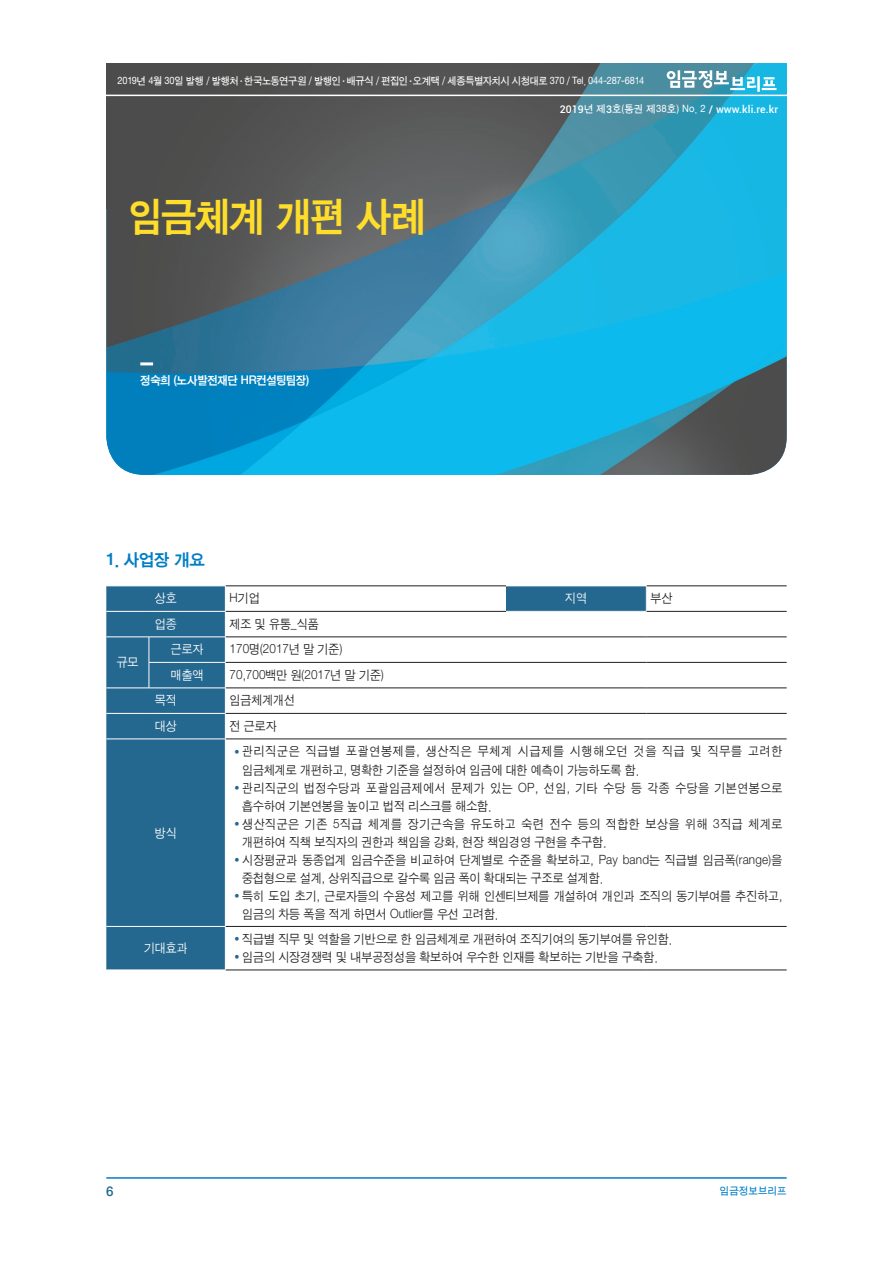
<style>
.page{position:relative;width:893px;height:1263px;background:#fff}
.page>*{position:absolute;margin:0;border:0;box-sizing:border-box;transform-origin:0 0}
.장제목{font:40.5px "Sand Kg";letter-spacing:-.025em;color:#ffdd2b}
._1{font:17.25px "Sand Kg";color:#007ec5}
.t1{font:13.5px "Sand Kg";color:#25688f}
.표본문{font:12.75px/18px "Sand Jg";color:#231f20;scale:.95 1}
.표본문-2{font:12.75px/18px "Sand Jg";letter-spacing:.065em;color:#231f20;scale:.95 1}
.표본문-3{font:12.75px/18px "Sand Jg";letter-spacing:.05em;color:#231f20;scale:.95 1}
.표본문-4{font:12.75px/18px "Sand Jg";letter-spacing:.04em;color:#231f20;scale:.95 1}
.표분류{font:12.75px "Sand Jg";color:#fff;scale:.95 1}
.저자{font:12px "Sand Kg";letter-spacing:-.035em;color:#fff}
.t2{font:10.5px "Sand Tg";letter-spacing:-.03em;color:#fff}
.t3{font:500 10.5px "Roboto";letter-spacing:.01em;color:#fff}
.t4{font:10.5px "Sand Tg";letter-spacing:.01em;color:#007ec5}
.s1{font-family:"Sand Tg";font-weight:400}
.s2{font-size:7.5px;color:#25688f}
</style>
<div class="page">
<hr style="left:106px;top:1177px;width:681px;height:2px;background:#007ec5">
<img style="left:106px;top:208px;width:681px;height:267px">
<img style="left:106px;top:64px;width:681px;height:144px">
<hr style="left:0;top:95px;width:893px;height:1px;background:#fff">
<svg style="left:140px;top:362px;width:13px;height:3px"></svg>
<svg style="left:667px;top:70px;width:109px;height:22px"></svg>
<div style="left:106px;top:587px;width:119px;height:383px;background:#25688f"></div>
<div style="left:506px;top:586px;width:140px;height:25px;background:#25688f"></div>
<hr style="left:106px;top:611px;width:43px;height:1px;background:#fff">
<hr style="left:149px;top:611px;width:77px;height:1px;background:#fff">
<hr style="left:106px;top:637px;width:43px;height:1px;background:#fff">
<hr style="left:149px;top:637px;width:77px;height:1px;background:#fff">
<hr style="left:149px;top:662px;width:77px;height:1px;background:#fff">
<svg style="left:149px;top:637px;width:1px;height:51px"></svg>
<hr style="left:106px;top:688px;width:43px;height:1px;background:#fff">
<hr style="left:149px;top:688px;width:77px;height:1px;background:#fff">
<hr style="left:106px;top:713px;width:43px;height:1px;background:#fff">
<hr style="left:149px;top:713px;width:77px;height:1px;background:#fff">
<hr style="left:106px;top:739px;width:43px;height:1px;background:#fff">
<hr style="left:149px;top:739px;width:77px;height:1px;background:#fff">
<hr style="left:106px;top:926px;width:43px;height:1px;background:#fff">
<hr style="left:149px;top:926px;width:77px;height:1px;background:#fff">
<hr style="left:226px;top:586px;width:280px;height:1px;background:#231f20">
<hr style="left:646px;top:586px;width:141px;height:1px;background:#231f20">
<hr style="left:226px;top:611px;width:280px;height:1px;background:#231f20">
<hr style="left:646px;top:611px;width:141px;height:1px;background:#231f20">
<hr style="left:226px;top:637px;width:280px;height:1px;background:#231f20">
<hr style="left:506px;top:637px;width:140px;height:1px;background:#231f20">
<hr style="left:646px;top:637px;width:141px;height:1px;background:#231f20">
<hr style="left:226px;top:662px;width:280px;height:1px;background:#231f20">
<hr style="left:506px;top:662px;width:140px;height:1px;background:#231f20">
<hr style="left:646px;top:662px;width:141px;height:1px;background:#231f20">
<hr style="left:226px;top:688px;width:280px;height:1px;background:#231f20">
<hr style="left:506px;top:688px;width:140px;height:1px;background:#231f20">
<hr style="left:646px;top:688px;width:141px;height:1px;background:#231f20">
<hr style="left:226px;top:713px;width:280px;height:1px;background:#231f20">
<hr style="left:506px;top:713px;width:140px;height:1px;background:#231f20">
<hr style="left:646px;top:713px;width:141px;height:1px;background:#231f20">
<hr style="left:226px;top:739px;width:280px;height:1px;background:#231f20">
<hr style="left:506px;top:739px;width:140px;height:1px;background:#231f20">
<hr style="left:646px;top:739px;width:141px;height:1px;background:#231f20">
<hr style="left:226px;top:926px;width:280px;height:1px;background:#231f20">
<hr style="left:506px;top:926px;width:140px;height:1px;background:#231f20">
<hr style="left:646px;top:926px;width:141px;height:1px;background:#231f20">
<hr style="left:226px;top:970px;width:280px;height:1px;background:#231f20">
<hr style="left:506px;top:970px;width:140px;height:1px;background:#231f20">
<hr style="left:646px;top:970px;width:141px;height:1px;background:#231f20">
<svg style="left:225px;top:586px;width:1px;height:153px"></svg>
<hr style="left:506px;top:586px;width:140px;height:1px;background:#fff">
<svg style="left:646px;top:586px;width:1px;height:25px"></svg>
<p class="t2" style="left:118px;top:76px;width:528px">2019년 4월 30일 발행 / 발행처·한국노동연구원 / 발행인·배규식 / 편집인·오계택 / 세종특별자치시 시청대로 370 / Tel. 044-287-6814</p>
<p class="t3" style="left:560px;top:102px;width:220px">2019<span class="s1">년 제</span>3<span class="s1">호(통권 제38호) No. 2</span> / www.kli.re.kr</p>
<p class="장제목" style="left:128px;top:196px;width:300px">임금체계 개편 사례</p>
<p class="저자" style="left:140px;top:374px;width:170px">정숙희 (노사발전재단 HR컨설팅팀장)</p>
<p class="_1" style="left:106px;top:551px;width:100px">1. 사업장 개요</p>
<p class="표분류" style="left:155px;top:592px;width:24px">상호</p>
<p class="표본문" style="left:230px;top:590px;width:33px">H기업</p>
<p class="표분류" style="left:565px;top:592px;width:24px">지역</p>
<p class="표본문" style="left:651px;top:590px;width:24px">부산</p>
<p class="표분류" style="left:155px;top:618px;width:24px">업종</p>
<p class="표본문" style="left:230px;top:615px;width:95px">제조 및 유통_식품</p>
<p class="표분류" style="left:117px;top:656px;width:24px">규모</p>
<p class="표분류" style="left:171px;top:643px;width:36px">근로자</p>
<p class="표본문" style="left:230px;top:641px;width:120px">170명(2017년 말 기준)</p>
<p class="표분류" style="left:171px;top:669px;width:36px">매출액</p>
<p class="표본문" style="left:230px;top:666px;width:164px">70,700백만 원(2017년 말 기준)</p>
<p class="표분류" style="left:155px;top:694px;width:24px">목적</p>
<p class="표본문" style="left:230px;top:692px;width:70px">임금체계개선</p>
<p class="표분류" style="left:155px;top:720px;width:24px">대상</p>
<p class="표본문" style="left:230px;top:717px;width:51px">전 근로자</p>
<p class="표분류" style="left:155px;top:826px;width:24px">방식</p>
<p class="표분류" style="left:144px;top:942px;width:47px">기대효과</p>
<p class="표본문-2" style="left:242px;top:743px;width:570px;text-indent:-8px"><span class="s2">●</span> 관리직군은 직급별 포괄연봉제를, 생산직은 무체계 시급제를 시행해오던 것을 직급 및 직무를 고려한 임금체계로 개편하고, 명확한 기준을 설정하여 임금에 대한 예측이 가능하도록 함.</p>
<p class="표본문-4" style="left:242px;top:779px;width:570px;text-indent:-8px"><span class="s2">●</span> 관리직군의 법정수당과 포괄임금제에서 문제가 있는 OP, 선임, 기타 수당 등 각종 수당을 기본연봉으로 흡수하여 기본연봉을 높이고 법적 리스크를 해소함.</p>
<p class="표본문-3" style="left:242px;top:815px;width:570px;text-indent:-8px"><span class="s2">●</span> 생산직군은 기존 5직급 체계를 장기근속을 유도하고 숙련 전수 등의 적합한 보상을 위해 3직급 체계로 개편하여 직책 보직자의 권한과 책임을 강화, 현장 책임경영 구현을 추구함.</p>
<p class="표본문" style="left:242px;top:851px;width:570px;text-indent:-8px"><span class="s2">●</span> 시장평균과 동종업계 임금수준을 비교하여 단계별로 수준을 확보하고, Pay band는 직급별 임금폭(range)을 중첩형으로 설계, 상위직급으로 갈수록 임금 폭이 확대되는 구조로 설계함.</p>
<p class="표본문" style="left:242px;top:887px;width:570px;text-indent:-8px"><span class="s2">●</span> 특히 도입 초기, 근로자들의 수용성 제고를 위해 인센티브제를 개설하여 개인과 조직의 동기부여를 추진하고, 임금의 차등 폭을 적게 하면서 Outlier를 우선 고려함.</p>
<p class="표본문" style="left:234px;top:930px;width:463px"><span class="s2">●</span> 직급별 직무 및 역할을 기반으로 한 임금체계로 개편하여 조직기여의 동기부여를 유인함.</p>
<p class="표본문" style="left:234px;top:948px;width:448px"><span class="s2">●</span> 임금의 시장경쟁력 및 내부공정성을 확보하여 우수한 인재를 확보하는 기반을 구축함.</p>
<p class="t1" style="left:106px;top:1185px;width:9px">6</p>
<p class="t4" style="left:720px;top:1185px;width:68px">임금정보브리프</p>
</div>
